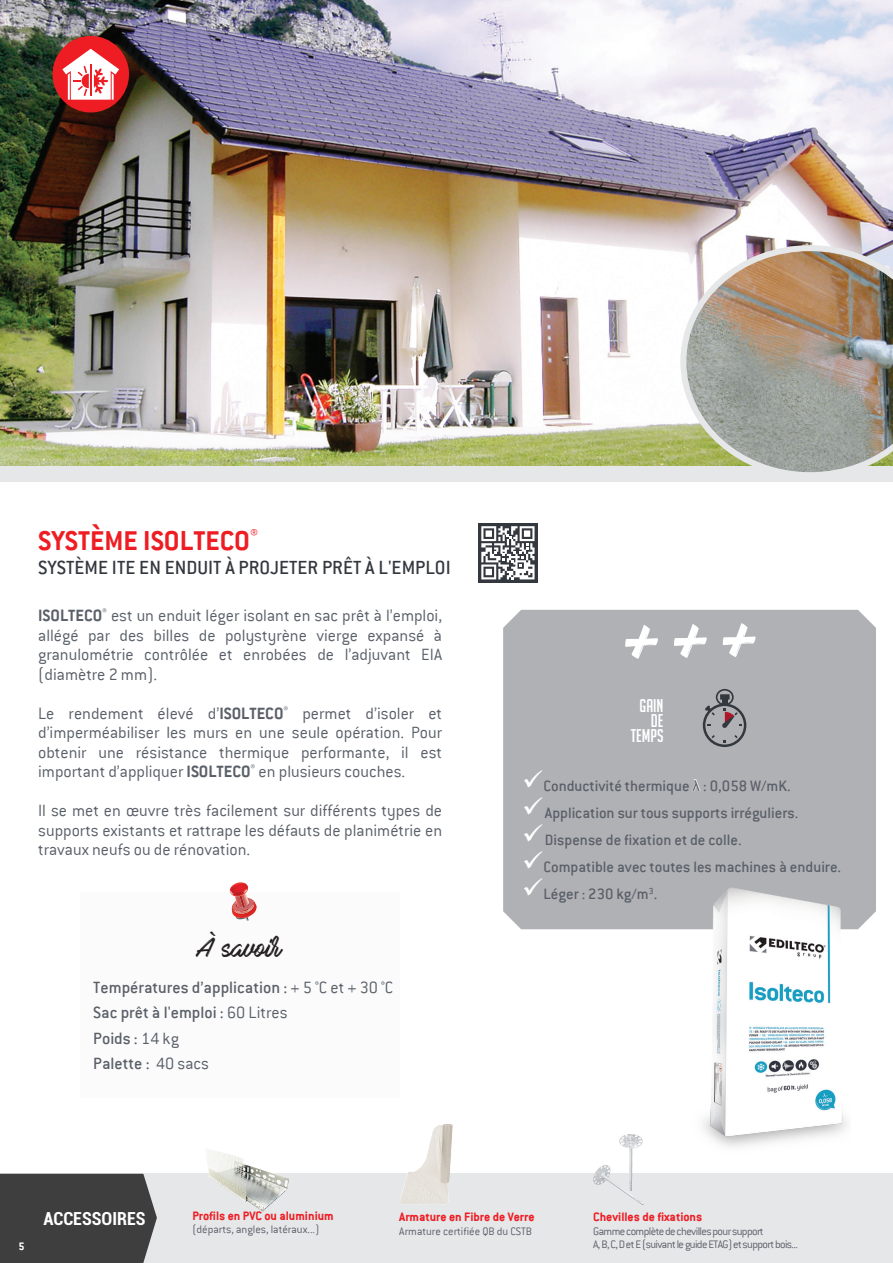
<style>
.page{position:relative;width:893px;height:1263px;background:#fff}
.page>*{position:absolute;margin:0;border:0;box-sizing:border-box;transform-origin:0 0}
.t1{font:700 30px "Conduit ITC";color:#ee1d23}
.t2{font:24px "Mark My Words";color:#231f20}
.t3{font:500 21px "Conduit ITC";color:#33383f}
.t4{font:300 18px/19.5px "Conduit ITC";color:#5a6069;text-align:justify}
.t5{font:500 18px "Conduit ITC";color:#5a6069}
.t6{font:700 condensed 18px "Roboto";color:#fff}
.t7{font:18px "Big Noodle Titling";color:#fff}
.t8{font:500 16.5px "Conduit ITC";color:#5a6069}
.t9{font:700 13.5px "Conduit ITC";color:#ee1d23}
.t10{font:300 12px "Conduit ITC";letter-spacing:-.05em;color:#5a6069}
.t11{font:300 12px "Conduit ITC";color:#5a6069}
.t12{font:700 12px "Conduit ITC";color:#fff}
.s1{font-weight:700}
.s2{font-weight:300}
.s3{color:#fff}
.s4{font-family:"Arial";font-weight:400;font-size:15px;color:#fff}
</style>
<div class="page">
<div style="left:80px;top:892px;width:320px;height:206px;background:#fbfbfb"></div>
<div style="left:0;top:1174px;width:893px;height:89px;background:#e6e7e9"></div>
<div style="left:0;top:1174px;width:157px;height:89px;background:#3e3e3f"></div>
<img style="left:0;top:0;width:893px;height:466px">
<svg style="left:52px;top:36px;width:77px;height:76px"></svg>
<div style="left:478px;top:523px;width:60px;height:60px;background:#33383f"></div>
<svg style="left:481px;top:526px;width:54px;height:53px"></svg>
<img style="left:195px;top:1150px;width:101px;height:62px">
<img style="left:401px;top:1125px;width:55px;height:79px">
<img style="left:593px;top:1134px;width:51px;height:71px">
<div style="left:0;top:466px;width:893px;height:16px;background:#e6e7e9"></div>
<img style="left:680px;top:245px;width:213px;height:228px">
<div style="left:503px;top:610px;width:373px;height:319px;background:#b0b1b5"></div>
<svg style="left:703px;top:689px;width:43px;height:58px;background:#929196"></svg>
<img style="left:690px;top:885px;width:160px;height:262px">
<svg style="left:230px;top:882px;width:27px;height:39px"></svg>
<svg style="left:625px;top:623px;width:131px;height:36px"></svg>
<p class="t1" style="left:38px;top:523px;width:221px">SYSTÈME ISOLTECO<sup>®</sup></p>
<p class="t3" style="left:38px;top:556px;width:414px">SYSTÈME ITE EN ENDUIT À PROJETER PRÊT À L'EMPLOI</p>
<p class="t4" style="left:38px;top:606px;width:405px"><span class="s1">ISOLTECO</span><sup>®</sup> est un enduit léger isolant en sac prêt à l’emploi, allégé par des billes de polystyrène vierge expansé à granulométrie contrôlée et enrobées de l’adjuvant EIA (diamètre 2 mm).</p>
<p class="t4" style="left:38px;top:703px;width:405px">Le rendement élevé d’<span class="s1">ISOLTECO</span><sup>®</sup> permet d’isoler et d’imperméabiliser les murs en une seule opération. Pour obtenir une résistance thermique performante, il est important d’appliquer <span class="s1">ISOLTECO</span><sup>®</sup> en plusieurs couches.</p>
<p class="t4" style="left:38px;top:801px;width:405px">Il se met en œuvre très facilement sur différents types de supports existants et rattrape les défauts de planimétrie en travaux neufs ou de rénovation.</p>
<p class="t2" style="left:198px;top:934px;width:85px">À savoir</p>
<p class="t5" style="left:93px;top:977px;width:301px">Températures d’application : <span class="s2">+ 5 °C et + 30 °C</span></p>
<p class="t5" style="left:93px;top:1002px;width:196px">Sac prêt à l'emploi : <span class="s2">60 Litres</span></p>
<p class="t5" style="left:93px;top:1028px;width:87px">Poids : <span class="s2">14 kg</span></p>
<p class="t5" style="left:93px;top:1053px;width:117px">Palette : <span class="s2">40 sacs</span></p>
<p class="t7" style="left:640px;top:696px;width:25px">GAIN</p>
<p class="t7" style="left:651px;top:711px;width:14px">DE</p>
<p class="t7" style="left:631px;top:726px;width:34px">TEMPS</p>
<p class="t8" style="left:522px;top:776px;width:270px"><span class="s3">✓</span>Conductivité thermique <span class="s4">λ</span> : 0,058 W/mK.</p>
<p class="t8" style="left:522px;top:803px;width:278px"><span class="s3">✓</span>Application sur tous supports irréguliers.</p>
<p class="t8" style="left:522px;top:830px;width:221px"><span class="s3">✓</span>Dispense de fixation et de colle.</p>
<p class="t8" style="left:522px;top:858px;width:321px"><span class="s3">✓</span>Compatible avec toutes les machines à enduire.</p>
<p class="t8" style="left:522px;top:885px;width:137px"><span class="s3">✓</span>Léger : 230 kg/m<sup>3</sup>.</p>
<p class="t6" style="left:43px;top:1206px;width:104px">ACCESSOIRES</p>
<p class="t9" style="left:192px;top:1207px;width:143px">Profils en PVC ou aluminium</p>
<p class="t11" style="left:192px;top:1223px;width:128px">(départs, angles, latéraux...)</p>
<p class="t9" style="left:399px;top:1209px;width:137px">Armature en Fibre de Verre</p>
<p class="t11" style="left:399px;top:1224px;width:134px">Armature certifiée QB du CSTB</p>
<p class="t9" style="left:593px;top:1209px;width:111px">Chevilles de fixations</p>
<p class="t10" style="left:593px;top:1224px;width:172px">Gamme complète de chevilles pour support</p>
<p class="t12" style="left:19px;top:1240px;width:8px">5</p>
<p class="t10" style="left:593px;top:1238px;width:206px">A, B, C, D et E (suivant le guide ETAG) et support bois...</p>
</div>
